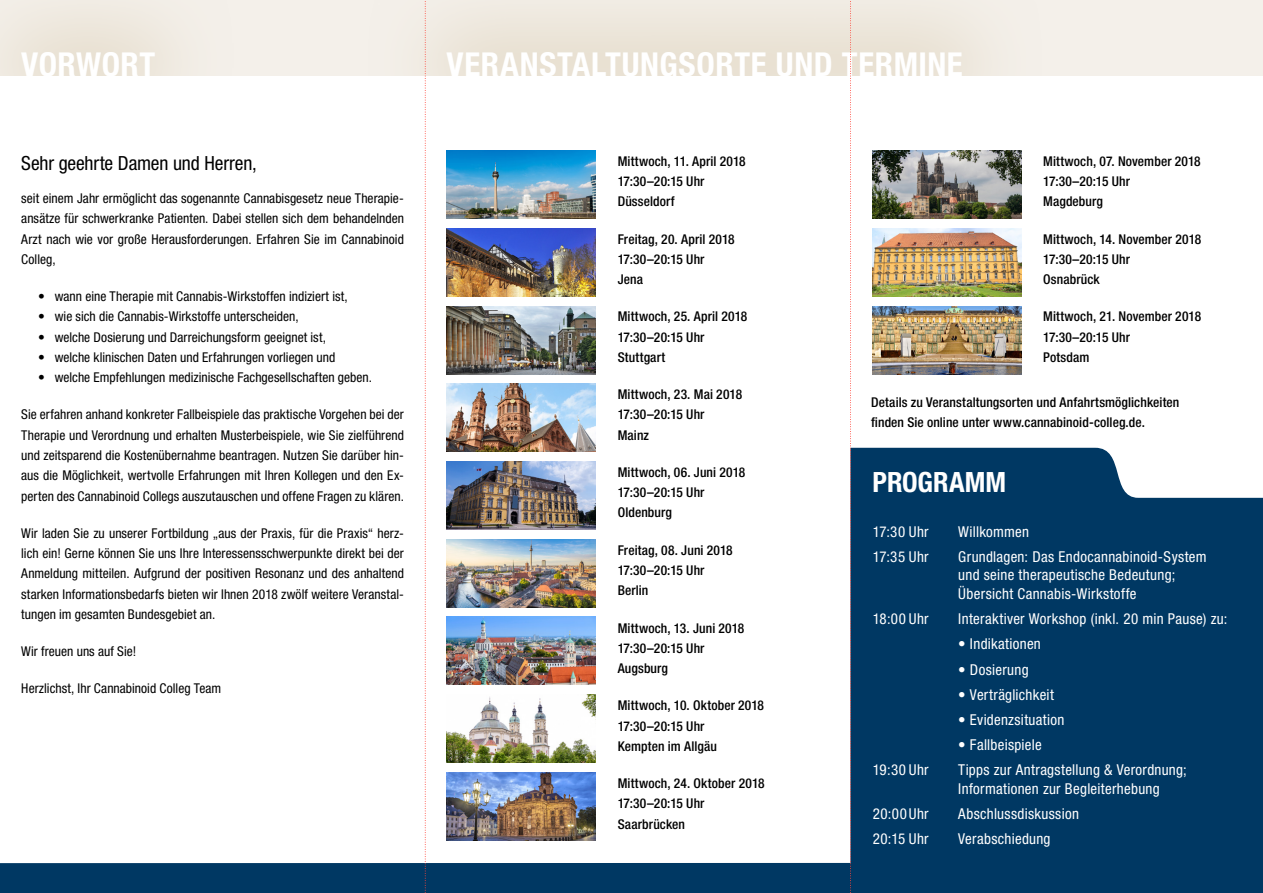
<style>
.page{position:relative;width:1263px;height:893px;background:#fff}
.page>*{position:absolute;margin:0;border:0;box-sizing:border-box;transform-origin:0 0}
.t1{font:700 condensed 33px "Helvetica Neue LT Std";letter-spacing:.015em;color:#fff}
.t2{font:700 condensed 27.9px "Helvetica Neue LT Std";color:#fff}
.t3{font:condensed 19.5px "Helvetica Neue LT Std";letter-spacing:-.01em;color:#000}
.t4{font:condensed 15px/18.8px "Helvetica Neue LT Std";letter-spacing:.02em;color:#fff}
.t5{font:condensed 13.5px/20.2px "Helvetica Neue LT Std";color:#000;text-align:justify}
.t6{font:500 condensed 13.5px/20.2px "Helvetica Neue LT Std";letter-spacing:.01em;color:#000}
</style>
<div class="page">
<div style="left:0;top:0;width:234px;height:76px;background:#efeae0"></div>
<div style="left:367px;top:0;width:676px;height:76px;background:linear-gradient(to right,#ede7dc,#ede7dc)"></div>
<div style="left:0;top:863px;width:1263px;height:30px;background:#003863"></div>
<div style="left:851px;top:448px;width:412px;height:415px;background:#003863"></div>
<img style="left:447px;top:151px;width:148px;height:68px">
<img style="left:447px;top:229px;width:148px;height:68px">
<img style="left:447px;top:306px;width:148px;height:68px">
<img style="left:447px;top:384px;width:148px;height:68px">
<img style="left:447px;top:461px;width:148px;height:69px">
<img style="left:447px;top:539px;width:148px;height:68px">
<img style="left:447px;top:617px;width:148px;height:68px">
<img style="left:447px;top:694px;width:148px;height:68px">
<img style="left:447px;top:772px;width:148px;height:68px">
<img style="left:872px;top:151px;width:149px;height:68px">
<img style="left:872px;top:229px;width:149px;height:68px">
<img style="left:872px;top:306px;width:149px;height:68px">
<svg style="left:425px;top:0;width:1px;height:893px"></svg>
<svg style="left:850px;top:0;width:1px;height:893px"></svg>
<p class="t1" style="left:21px;top:45px;width:136px">VORWORT</p>
<p class="t1" style="left:446px;top:45px;width:518px">VERANSTALTUNGSORTE UND TERMINE</p>
<p class="t3" style="left:21px;top:152px;width:237px">Sehr geehrte Damen und Herren,</p>
<p class="t5" style="left:21px;top:188px;width:384px">seit einem Jahr ermöglicht das sogenannte Cannabisgesetz neue Therapie&shy;ansätze für schwerkranke Patienten. Dabei stellen sich dem behandelnden Arzt nach wie vor große Herausforderungen. Erfahren Sie im Cannabinoid Colleg,</p>
<p class="t5" style="left:38px;top:286px;width:311px">• wann eine Therapie mit Cannabis-Wirkstoffen indiziert ist,</p>
<p class="t5" style="left:38px;top:306px;width:262px">• wie sich die Cannabis-Wirkstoffe unterscheiden,</p>
<p class="t5" style="left:38px;top:327px;width:289px">• welche Dosierung und Darreichungsform geeignet ist,</p>
<p class="t5" style="left:38px;top:347px;width:299px">• welche klinischen Daten und Erfahrungen vorliegen und</p>
<p class="t5" style="left:38px;top:367px;width:335px">• welche Empfehlungen medizinische Fachgesellschaften geben.</p>
<p class="t5" style="left:21px;top:404px;width:384px">Sie erfahren anhand konkreter Fallbeispiele das praktische Vorgehen bei der Therapie und Verordnung und erhalten Musterbeispiele, wie Sie zielführend und zeitsparend die Kostenübernahme beantragen. Nutzen Sie darüber hin&shy;aus die Möglichkeit, wertvolle Erfahrungen mit Ihren Kollegen und den Ex&shy;perten des Cannabinoid Collegs auszutauschen und offene Fragen zu klären.</p>
<p class="t5" style="left:21px;top:523px;width:384px">Wir laden Sie zu unserer Fortbildung „aus der Praxis, für die Praxis“ herz&shy;lich ein! Gerne können Sie uns Ihre Interessensschwerpunkte direkt bei der Anmeldung mitteilen. Aufgrund der positiven Resonanz und des anhaltend starken Informationsbedarfs bieten wir Ihnen 2018 zwölf weitere Veranstal&shy;tungen im gesamten Bundesgebiet an.</p>
<p class="t5" style="left:21px;top:641px;width:116px">Wir freuen uns auf Sie!</p>
<p class="t5" style="left:21px;top:678px;width:202px">Herzlichst, Ihr Cannabinoid Colleg Team</p>
<p class="t6" style="left:618px;top:151px;width:130px">Mittwoch, 11. April 2018</p>
<p class="t6" style="left:618px;top:171px;width:88px">17:30–20:15 Uhr</p>
<p class="t6" style="left:618px;top:191px;width:59px">Düsseldorf</p>
<p class="t6" style="left:618px;top:229px;width:118px">Freitag, 20. April 2018</p>
<p class="t6" style="left:618px;top:249px;width:88px">17:30–20:15 Uhr</p>
<p class="t6" style="left:618px;top:269px;width:27px">Jena</p>
<p class="t6" style="left:618px;top:306px;width:131px">Mittwoch, 25. April 2018</p>
<p class="t6" style="left:618px;top:327px;width:88px">17:30–20:15 Uhr</p>
<p class="t6" style="left:618px;top:347px;width:49px">Stuttgart</p>
<p class="t6" style="left:618px;top:384px;width:126px">Mittwoch, 23. Mai 2018</p>
<p class="t6" style="left:618px;top:404px;width:88px">17:30–20:15 Uhr</p>
<p class="t6" style="left:618px;top:425px;width:33px">Mainz</p>
<p class="t6" style="left:618px;top:462px;width:129px">Mittwoch, 06. Juni 2018</p>
<p class="t6" style="left:618px;top:482px;width:88px">17:30–20:15 Uhr</p>
<p class="t6" style="left:618px;top:502px;width:56px">Oldenburg</p>
<p class="t6" style="left:618px;top:540px;width:116px">Freitag, 08. Juni 2018</p>
<p class="t6" style="left:618px;top:560px;width:88px">17:30–20:15 Uhr</p>
<p class="t6" style="left:618px;top:580px;width:32px">Berlin</p>
<p class="t6" style="left:618px;top:617px;width:128px">Mittwoch, 13. Juni 2018</p>
<p class="t6" style="left:618px;top:638px;width:88px">17:30–20:15 Uhr</p>
<p class="t6" style="left:618px;top:658px;width:52px">Augsburg</p>
<p class="t6" style="left:618px;top:695px;width:148px">Mittwoch, 10. Oktober 2018</p>
<p class="t6" style="left:618px;top:715px;width:88px">17:30–20:15 Uhr</p>
<p class="t6" style="left:618px;top:736px;width:101px">Kempten im Allgäu</p>
<p class="t6" style="left:618px;top:773px;width:148px">Mittwoch, 24. Oktober 2018</p>
<p class="t6" style="left:618px;top:793px;width:88px">17:30–20:15 Uhr</p>
<p class="t6" style="left:618px;top:813px;width:69px">Saarbrücken</p>
<p class="t6" style="left:1043px;top:151px;width:159px">Mittwoch, 07. November 2018</p>
<p class="t6" style="left:1043px;top:171px;width:88px">17:30–20:15 Uhr</p>
<p class="t6" style="left:1043px;top:191px;width:61px">Magdeburg</p>
<p class="t6" style="left:1043px;top:229px;width:160px">Mittwoch, 14. November 2018</p>
<p class="t6" style="left:1043px;top:249px;width:88px">17:30–20:15 Uhr</p>
<p class="t6" style="left:1043px;top:269px;width:58px">Osnabrück</p>
<p class="t6" style="left:1043px;top:306px;width:159px">Mittwoch, 21. November 2018</p>
<p class="t6" style="left:1043px;top:327px;width:88px">17:30–20:15 Uhr</p>
<p class="t6" style="left:1043px;top:347px;width:48px">Potsdam</p>
<p class="t6" style="left:871px;top:392px;width:310px">Details zu Veranstaltungsorten und Anfahrtsmöglichkeiten finden Sie online unter www.cannabinoid-colleg.de.</p>
<p class="t2" style="left:872px;top:465px;width:135px">PROGRAMM</p>
<p class="t4" style="left:873px;top:522px;width:57px">17:30 Uhr</p>
<p class="t4" style="left:958px;top:522px;width:72px">Willkommen</p>
<p class="t4" style="left:873px;top:547px;width:57px">17:35 Uhr</p>
<p class="t4" style="left:958px;top:547px;width:250px">Grundlagen: Das Endocannabinoid-System und seine therapeutische Bedeutung;<br>Übersicht Cannabis-Wirkstoffe</p>
<p class="t4" style="left:873px;top:609px;width:57px">18:00 Uhr</p>
<p class="t4" style="left:958px;top:609px;width:271px">Interaktiver Workshop (inkl. 20 min Pause) zu:</p>
<p class="t4" style="left:958px;top:635px;width:84px">• Indikationen</p>
<p class="t4" style="left:958px;top:660px;width:72px">• Dosierung</p>
<p class="t4" style="left:958px;top:685px;width:97px">• Verträglichkeit</p>
<p class="t4" style="left:958px;top:710px;width:108px">• Evidenzsituation</p>
<p class="t4" style="left:958px;top:735px;width:85px">• Fallbeispiele</p>
<p class="t4" style="left:873px;top:760px;width:57px">19:30 Uhr</p>
<p class="t4" style="left:958px;top:760px;width:230px">Tipps zur Antragstellung &amp; Verordnung;<br>Informationen zur Begleiterhebung</p>
<p class="t4" style="left:873px;top:804px;width:57px">20:00Uhr</p>
<p class="t4" style="left:958px;top:804px;width:122px">Abschlussdiskussion</p>
<p class="t4" style="left:873px;top:829px;width:57px">20:15 Uhr</p>
<p class="t4" style="left:958px;top:829px;width:94px">Verabschiedung</p>
</div>
